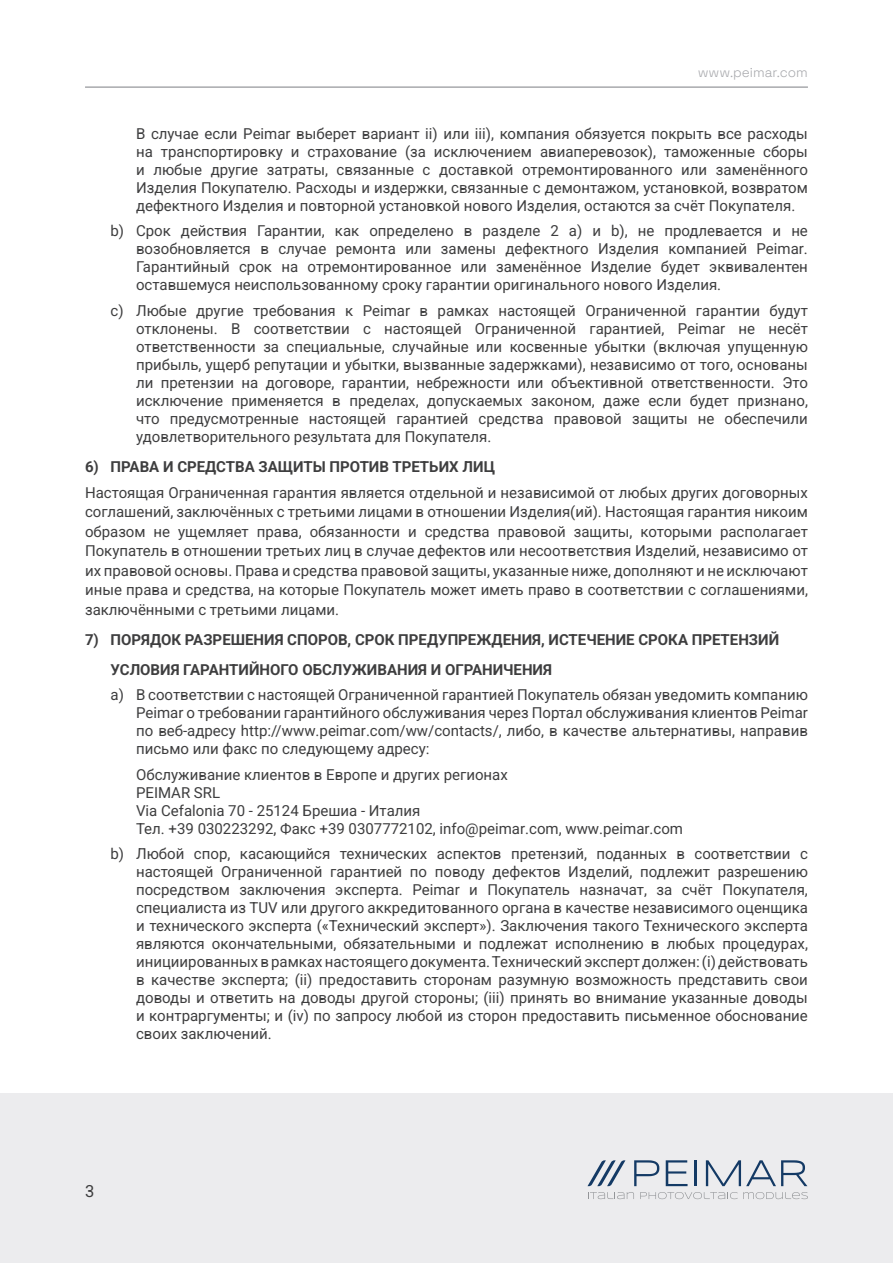
<style>
.page{position:relative;width:893px;height:1263px;background:#fff}
.page>*{position:absolute;margin:0;border:0;box-sizing:border-box;transform-origin:0 0}
.t1{font:16.5px "Roboto";color:#3e3e3f}
.Testo_Elenchi_1{font:15px/18px "Roboto";color:#3e3e3f;text-align:justify}
.Testo_Elenchi{font:15px/18px "Roboto";color:#3e3e3f;text-align:justify}
.Testo{font:15px/19.5px "Roboto";color:#3e3e3f;text-align:justify}
.Capitolo{font:700 15px "Roboto";color:#3e3e3f}
.t2{font:300 13.5px "Space Grotesk";color:#a8a9ad}
</style>
<div class="page">
<div style="left:0;top:1093px;width:893px;height:170px;background:#ececee"></div>
<svg style="left:634px;top:1160px;width:25px;height:26px"></svg>
<svg style="left:666px;top:1160px;width:21px;height:26px"></svg>
<hr style="left:695px;top:1160px;width:2px;height:26px;background:#143a65">
<svg style="left:706px;top:1160px;width:101px;height:26px"></svg>
<svg style="left:587px;top:1160px;width:38px;height:26px"></svg>
<svg style="left:588px;top:1192px;width:46px;height:7px"></svg>
<svg style="left:640px;top:1192px;width:97px;height:7px"></svg>
<svg style="left:743px;top:1192px;width:65px;height:7px"></svg>
<hr style="left:85px;top:86px;width:723px;height:2px;background:#a8a9ad">
<p class="t2" style="left:698px;top:62px;width:112px">www.peimar.com</p>
<p class="Testo_Elenchi" style="left:136px;top:124px;width:673px">В случае если Peimar выберет вариант ii) или iii), компания обязуется покрыть все расходы на транспортировку и страхование (за исключением авиаперевозок), таможенные сборы и любые другие затраты, связанные с доставкой отремонтированного или заменённого Изделия Покупателю. Расходы и издержки, связанные с демонтажом, установкой, возвратом дефектного Изделия и повторной установкой нового Изделия, остаются за счёт Покупателя.</p>
<p class="Testo_Elenchi_1" style="left:136px;top:221px;width:673px;text-indent:-26px">b) Срок действия Гарантии, как определено в разделе 2 a) и b), не продлевается и не возобновляется в случае ремонта или замены дефектного Изделия компанией Peimar.<br>Гарантийный срок на отремонтированное или заменённое Изделие будет эквивалентен оставшемуся неиспользованному сроку гарантии оригинального нового Изделия.</p>
<p class="Testo_Elenchi_1" style="left:136px;top:301px;width:673px;text-indent:-26px">c) Любые другие требования к Peimar в рамках настоящей Ограниченной гарантии будут отклонены. В соответствии с настоящей Ограниченной гарантией, Peimar не несёт ответственности за специальные, случайные или косвенные убытки (включая упущенную прибыль, ущерб репутации и убытки, вызванные задержками), независимо от того, основаны ли претензии на договоре, гарантии, небрежности или объективной ответственности. Это исключение применяется в пределах, допускаемых законом, даже если будет признано, что предусмотренные настоящей гарантией средства правовой защиты не обеспечили удовлетворительного результата для Покупателя.</p>
<p class="Capitolo" style="left:85px;top:456px;width:411px">6) ПРАВА И СРЕДСТВА ЗАЩИТЫ ПРОТИВ ТРЕТЬИХ ЛИЦ</p>
<p class="Testo" style="left:85px;top:482px;width:724px">Настоящая Ограниченная гарантия является отдельной и независимой от любых других договорных соглашений, заключённых с третьими лицами в отношении Изделия(ий). Настоящая гарантия никоим образом не ущемляет права, обязанности и средства правовой защиты, которыми располагает Покупатель в отношении третьих лиц в случае дефектов или несоответствия Изделий, независимо от их правовой основы. Права и средства правовой защиты, указанные ниже, дополняют и не исключают иные права и средства, на которые Покупатель может иметь право в соответствии с соглашениями, заключёнными с третьими лицами.</p>
<p class="Capitolo" style="left:85px;top:629px;width:696px">7) ПОРЯДОК РАЗРЕШЕНИЯ СПОРОВ, СРОК ПРЕДУПРЕЖДЕНИЯ, ИСТЕЧЕНИЕ СРОКА ПРЕТЕНЗИЙ</p>
<p class="Capitolo" style="left:111px;top:659px;width:443px">УСЛОВИЯ ГАРАНТИЙНОГО ОБСЛУЖИВАНИЯ И ОГРАНИЧЕНИЯ</p>
<p class="Testo_Elenchi_1" style="left:136px;top:685px;width:673px;text-indent:-26px">a) В соответствии с настоящей Ограниченной гарантией Покупатель обязан уведомить компанию Peimar о требовании гарантийного обслуживания через Портал обслуживания клиентов Peimar по веб-адресу http://www.peimar.com/ww/contacts/, либо, в качестве альтернативы, направив письмо или факс по следующему адресу:</p>
<p class="Testo_Elenchi" style="left:136px;top:765px;width:373px">Обслуживание клиентов в Европе и других регионах</p>
<p class="Testo_Elenchi" style="left:136px;top:783px;width:86px">PEIMAR SRL</p>
<p class="Testo_Elenchi" style="left:136px;top:801px;width:286px">Via Cefalonia 70 - 25124 Брешиа - Италия</p>
<p class="Testo_Elenchi" style="left:136px;top:819px;width:548px">Тел. +39 030223292, Факс +39 0307772102, info@peimar.com, www.peimar.com</p>
<p class="Testo_Elenchi_1" style="left:136px;top:844px;width:673px;text-indent:-26px">b) Любой спор, касающийся технических аспектов претензий, поданных в соответствии с настоящей Ограниченной гарантией по поводу дефектов Изделий, подлежит разрешению посредством заключения эксперта. Peimar и Покупатель назначат, за счёт Покупателя, специалиста из TUV или другого аккредитованного органа в качестве независимого оценщика и технического эксперта («Технический эксперт»). Заключения такого Технического эксперта являются окончательными, обязательными и подлежат исполнению в любых процедурах, инициированных в рамках настоящего документа. Технический эксперт должен: (i) действовать в качестве эксперта; (ii) предоставить сторонам разумную возможность представить свои доводы и ответить на доводы другой стороны; (iii) принять во внимание указанные доводы и контраргументы; и (iv) по запросу любой из сторон предоставить письменное обоснование своих заключений.</p>
<p class="t1" style="left:85px;top:1180px;width:11px">3</p>
</div>
